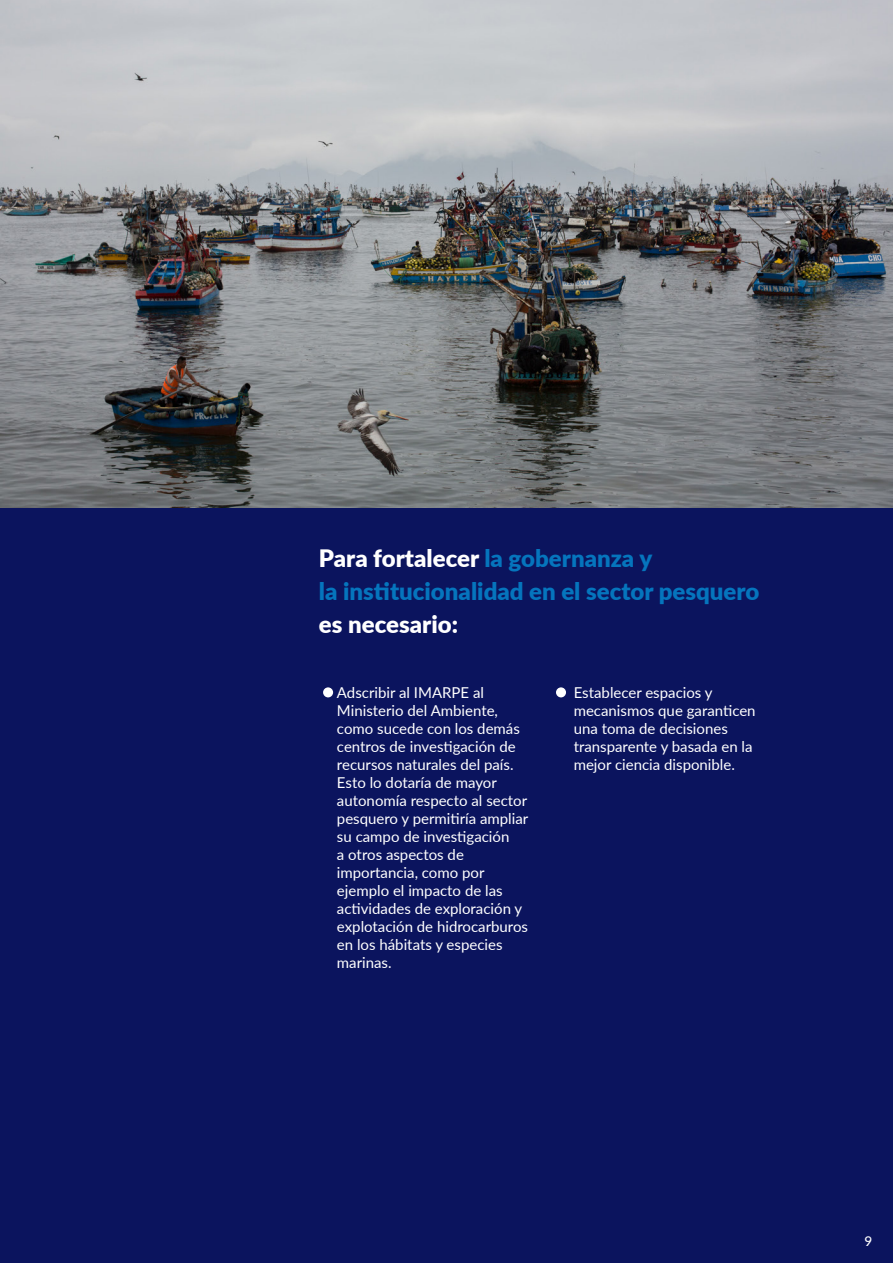
<style>
.page{position:relative;width:893px;height:1263px;background:#fff}
.page>*{position:absolute;margin:0;border:0;box-sizing:border-box;transform-origin:0 0}
.t1{font:900 24px "Lato";color:#fff}
.t2{font:900 24px "Lato";color:#0575bd}
.t3{font:15px/18px "Lato";color:#fff}
.t4{font:500 13.5px "Lato";color:#fff}
.s1{color:#0575bd}
</style>
<div class="page">
<div style="left:0;top:483px;width:893px;height:780px;background:#0b145e"></div>
<img style="left:0;top:0;width:893px;height:508px">
<div style="left:323px;top:687px;width:10px;height:10px;background:#fff;border-radius:50%"></div>
<div style="left:556px;top:687px;width:10px;height:10px;background:#fff;border-radius:50%"></div>
<p class="t1" style="left:319px;top:540px;width:335px">Para fortalecer <span class="s1">la gobernanza y</span></p>
<p class="t2" style="left:319px;top:573px;width:442px">la institucionalidad en el sector pesquero</p>
<p class="t1" style="left:319px;top:606px;width:141px">es necesario:</p>
<p class="t3" style="left:337px;top:683px;width:193px">Adscribir al IMARPE al<br>Ministerio del Ambiente, como sucede con los demás centros de investigación de recursos naturales del país.<br>Esto lo dotaría de mayor autonomía respecto al sector pesquero y permitiría ampliar su campo de investigación<br>a otros aspectos de importancia, como por ejemplo el impacto de las actividades de exploración y explotación de hidrocarburos en los hábitats y especies marinas.</p>
<p class="t3" style="left:574px;top:683px;width:183px">Establecer espacios y mecanismos que garanticen una toma de decisiones transparente y basada en la mejor ciencia disponible.</p>
<p class="t4" style="left:865px;top:1232px;width:9px">9</p>
</div>
